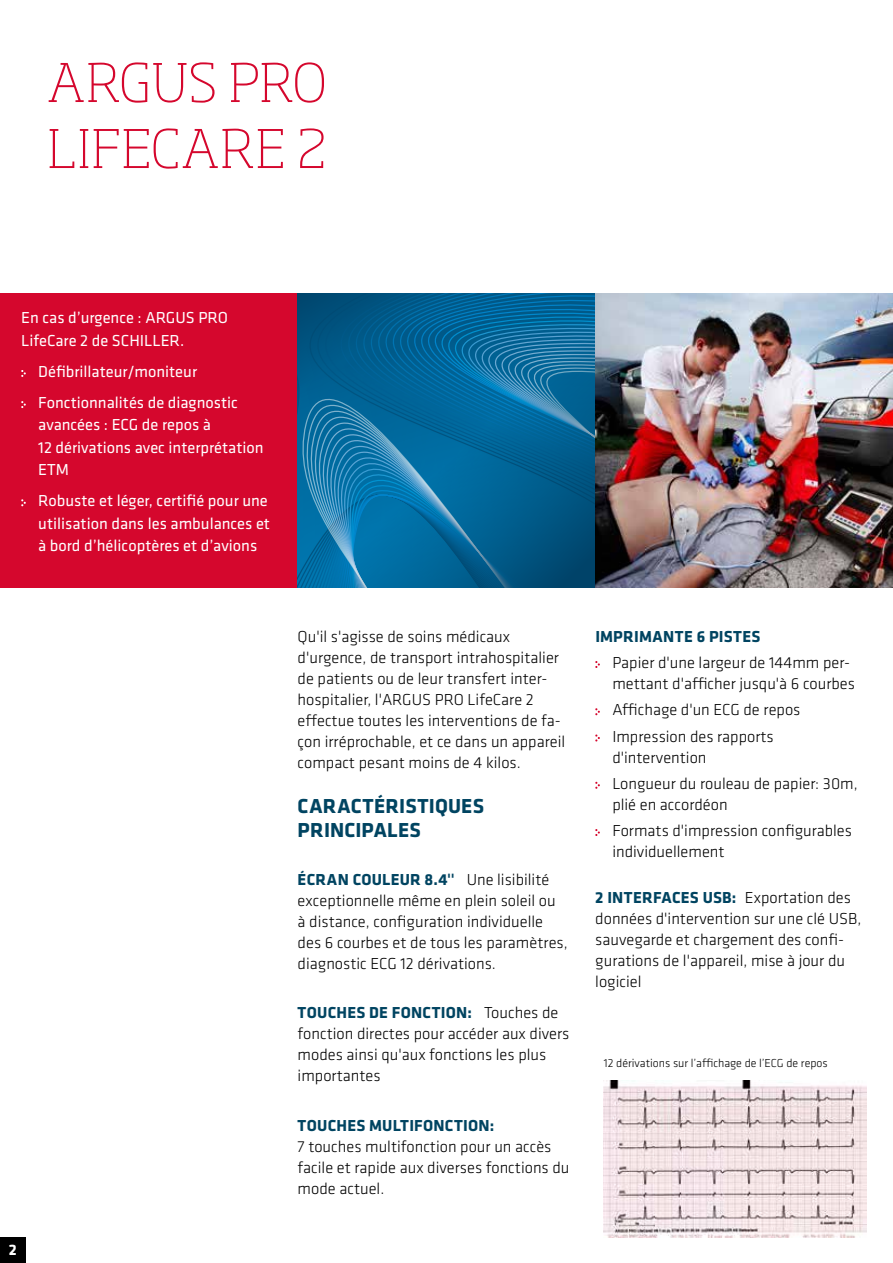
<style>
.page{position:relative;width:893px;height:1263px;background:#fff}
.page>*{position:absolute;margin:0;border:0;box-sizing:border-box;transform-origin:0 0}
.t1{font:200 52.5px/66px "Soho Pro";letter-spacing:.01em;color:#d5072d}
.t2{font:700 21px/24px "Klavika";letter-spacing:.01em;color:#004461}
.t3{font:300 16.5px/21px "Klavika";color:#000}
.t4{font:16.5px/22.4px "Klavika";color:#fff}
.t5{font:700 16.5px "Klavika";letter-spacing:.015em;color:#004461}
.t6{font:700 15.75px "Klavika";color:#fff}
.t7{font:300 12px "Klavika";color:#000}
.s1{font-weight:700;color:#004461}
</style>
<div class="page">
<div style="left:0;top:1237px;width:25px;height:26px;background:#000"></div>
<div style="left:0;top:293px;width:298px;height:294px;background:#d5072d"></div>
<svg style="left:298px;top:293px;width:297px;height:294px"></svg>
<img style="left:595px;top:293px;width:298px;height:294px">
<img style="left:604px;top:1080px;width:263px;height:157px">
<svg style="left:595px;top:661px;width:5px;height:7px"></svg>
<svg style="left:595px;top:708px;width:5px;height:7px"></svg>
<svg style="left:595px;top:734px;width:5px;height:8px"></svg>
<svg style="left:595px;top:782px;width:5px;height:7px"></svg>
<svg style="left:595px;top:829px;width:5px;height:7px"></svg>
<svg style="left:21px;top:370px;width:5px;height:7px"></svg>
<svg style="left:21px;top:401px;width:5px;height:7px"></svg>
<svg style="left:21px;top:499px;width:5px;height:7px"></svg>
<h1 class="t1" style="left:47px;top:45px;width:281px">ARGUS PRO<br>LIFECARE 2</h1>
<p class="t4" style="left:21px;top:306px;width:208px">En cas d’urgence : ARGUS PRO<br>LifeCare 2 de SCHILLER.</p>
<p class="t4" style="left:38px;top:355px;width:201px;line-height:31.2px">Défibrillateur/moniteur<br>Fonctionnalités de diagnostic</p>
<p class="t4" style="left:38px;top:413px;width:227px">avancées : ECG de repos à<br>12 dérivations avec interprétation<br>ETM</p>
<p class="t4" style="left:38px;top:489px;width:233px">Robuste et léger, certifié pour une utilisation dans les ambulances et à bord d’hélicoptères et d’avions</p>
<p class="t6" style="left:9px;top:1239px;width:9px">2</p>
<p class="t3" style="left:298px;top:626px;width:269px">Qu'il s'agisse de soins médicaux d'urgence, de transport intrahospitalier de patients ou de leur transfert inter&shy;hospitalier, l'ARGUS PRO LifeCare 2 effectue toutes les interventions de fa&shy;çon irréprochable, et ce dans un appareil compact pesant moins de 4 kilos.</p>
<p class="t2" style="left:298px;top:793px;width:188px">CARACTÉRISTIQUES<br>PRINCIPALES</p>
<p class="t3" style="left:298px;top:869px;width:272px"><span class="s1">ÉCRAN COULEUR 8.4''</span> Une lisibilité exceptionnelle même en plein soleil ou à distance, configuration individuelle des 6 courbes et de tous les paramètres, diagnostic ECG 12 dérivations.</p>
<p class="t3" style="left:298px;top:1002px;width:273px"><span class="s1">TOUCHES DE FONCTION:</span> Touches de fonction directes pour accéder aux divers modes ainsi qu'aux fonctions les plus importantes</p>
<p class="t5" style="left:298px;top:1113px;width:198px">TOUCHES MULTIFONCTION:</p>
<p class="t3" style="left:298px;top:1136px;width:273px">7 touches multifonction pour un accès facile et rapide aux diverses fonctions du mode actuel.</p>
<p class="t5" style="left:595px;top:624px;width:167px">IMPRIMANTE 6 PISTES</p>
<p class="t3" style="left:612px;top:652px;width:244px">Papier d'une largeur de 144mm per&shy;mettant d'afficher jusqu'à 6 courbes</p>
<p class="t3" style="left:612px;top:696px;width:190px;line-height:26.2px">Affichage d'un ECG de repos<br>Impression des rapports</p>
<p class="t3" style="left:612px;top:744px;width:247px;line-height:26.2px">d'intervention<br>Longueur du rouleau de papier: 30m,</p>
<p class="t3" style="left:612px;top:791px;width:241px;line-height:26.2px">plié en accordéon<br>Formats d'impression configurables</p>
<p class="t3" style="left:612px;top:841px;width:114px">individuellement</p>
<p class="t3" style="left:595px;top:887px;width:268px"><span class="s1">2 INTERFACES USB:</span> Exportation des données d'intervention sur une clé USB, sauvegarde et chargement des confi&shy;gurations de l'appareil, mise à jour du logiciel</p>
<p class="t7" style="left:604px;top:1056px;width:225px">12 dérivations sur l’affichage de l’ECG de repos</p>
</div>
